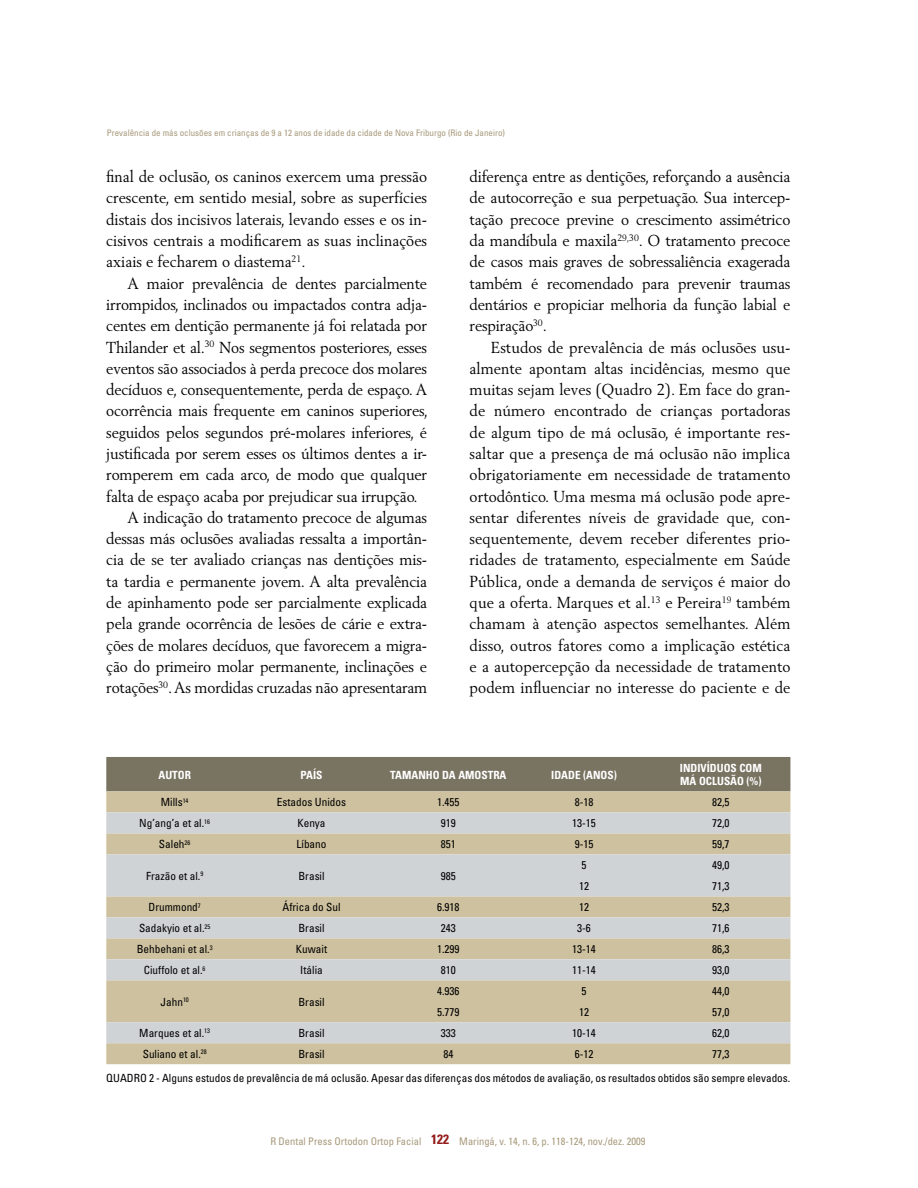
<style>
.page{position:relative;width:918px;height:1188px;background:#fff}
.page>*{position:absolute;margin:0;border:0;box-sizing:border-box;transform-origin:0 0}
.t1{font:15.75px/21.3px "Berling";letter-spacing:-.01em;color:#000;text-align:justify;scale:.95 1}
.t2{font:condensed 11.25px "Univers";color:#000}
.t3{font:700 condensed 11.25px/13.5px "Univers";color:#fff}
.t4{font:condensed 10.5px "Univers";color:#a89a7c}
.t5{font:condensed 9px "Univers";color:#a89a7c}
.s1{font-weight:700;font-size:13.5px;color:#931b1a}
</style>
<div class="page">
<div style="left:106px;top:757px;width:684px;height:34px;background:#797362"></div>
<div style="left:106px;top:791px;width:684px;height:273px;background:#cec19f"></div>
<svg style="left:106px;top:812px;width:684px;height:231px;background:#cfcbbd"></svg>
<p class="t5" style="left:107px;top:128px;width:400px">Prevalência de más oclusões em crianças de 9 a 12 anos de idade da cidade de Nova Friburgo (Rio de Janeiro)</p>
<p class="t1" style="left:106px;top:166px;width:339px">final de oclusão, os caninos exercem uma pressão crescente, em sentido mesial, sobre as superfícies distais dos incisivos laterais, levando esses e os in&shy;cisivos centrais a modificarem as suas inclinações axiais e fecharem o diastema<sup>21</sup>.</p>
<p class="t1" style="left:128px;top:272px;width:317px">A maior prevalência de dentes parcialmente</p>
<p class="t1" style="left:106px;top:294px;width:339px">irrompidos, inclinados ou impactados contra adja-</p>
<p class="t1" style="left:106px;top:315px;width:339px">centes em dentição permanente já foi relatada por</p>
<p class="t1" style="left:106px;top:336px;width:339px">Thilander et al.<sup>30</sup> Nos segmentos posteriores, esses</p>
<p class="t1" style="left:106px;top:357px;width:339px">eventos são associados à perda precoce dos molares</p>
<p class="t1" style="left:106px;top:379px;width:339px">decíduos e, consequentemente, perda de espaço. A</p>
<p class="t1" style="left:106px;top:400px;width:340px">ocorrência mais frequente em caninos superiores,</p>
<p class="t1" style="left:106px;top:421px;width:339px">seguidos pelos segundos pré-molares inferiores, é</p>
<p class="t1" style="left:106px;top:443px;width:339px">justificada por serem esses os últimos dentes a ir-</p>
<p class="t1" style="left:106px;top:464px;width:339px">romperem em cada arco, de modo que qualquer</p>
<p class="t1" style="left:106px;top:485px;width:329px">falta de espaço acaba por prejudicar sua irrupção.</p>
<p class="t1" style="left:128px;top:507px;width:317px">A indicação do tratamento precoce de algumas</p>
<p class="t1" style="left:106px;top:528px;width:339px">dessas más oclusões avaliadas ressalta a importân-</p>
<p class="t1" style="left:106px;top:549px;width:339px">cia de se ter avaliado crianças nas dentições mis-</p>
<p class="t1" style="left:106px;top:570px;width:339px">ta tardia e permanente jovem. A alta prevalência</p>
<p class="t1" style="left:106px;top:592px;width:339px">de apinhamento pode ser parcialmente explicada</p>
<p class="t1" style="left:106px;top:613px;width:339px">pela grande ocorrência de lesões de cárie e extra-</p>
<p class="t1" style="left:106px;top:634px;width:339px">ções de molares decíduos, que favorecem a migra-</p>
<p class="t1" style="left:106px;top:656px;width:339px">ção do primeiro molar permanente, inclinações e</p>
<p class="t1" style="left:106px;top:677px;width:339px">rotações<sup>30</sup>. As mordidas cruzadas não apresentaram</p>
<p class="t1" style="left:470px;top:166px;width:339px">diferença entre as dentições, reforçando a ausência de autocorreção e sua perpetuação. Sua intercep&shy;tação precoce previne o crescimento assimétrico da mandíbula e maxila<sup>29,30</sup>. O tratamento precoce de casos mais graves de sobressaliência exagerada também é recomendado para prevenir traumas dentários e propiciar melhoria da função labial e respiração<sup>30</sup>.</p>
<p class="t1" style="left:470px;top:336px;width:339px;text-indent:21px">Estudos de prevalência de más oclusões usu&shy;almente apontam altas incidências, mesmo que muitas sejam leves (Quadro 2). Em face do gran&shy;de número encontrado de crianças portadoras de algum tipo de má oclusão, é importante res&shy;saltar que a presença de má oclusão não implica obrigatoriamente em necessidade de tratamento ortodôntico. Uma mesma má oclusão pode apre&shy;sentar diferentes níveis de gravidade que, con&shy;sequentemente, devem receber diferentes prio&shy;ridades de tratamento, especialmente em Saúde Pública, onde a demanda de serviços é maior do que a oferta. Marques et al.<sup>13</sup> e Pereira<sup>19</sup> também chamam à atenção aspectos semelhantes. Além disso, outros fatores como a implicação estética e a autopercepção da necessidade de tratamento podem influenciar no interesse do paciente e de</p>
<p class="t3" style="left:158px;top:768px;width:34px">AUTOR</p>
<p class="t3" style="left:301px;top:768px;width:23px">PAÍS</p>
<p class="t3" style="left:390px;top:768px;width:118px">TAMANHO DA AMOSTRA</p>
<p class="t3" style="left:551px;top:768px;width:67px">IDADE (ANOS)</p>
<p class="t3" style="left:680px;top:761px;width:83px">INDIVÍDUOS COM<br>MÁ OCLUSÃO (%)</p>
<p class="t2" style="left:161px;top:795px;width:29px">Mills<sup>14</sup></p>
<p class="t2" style="left:277px;top:795px;width:71px">Estados Unidos</p>
<p class="t2" style="left:437px;top:795px;width:24px">1.455</p>
<p class="t2" style="left:575px;top:795px;width:20px">8-18</p>
<p class="t2" style="left:712px;top:795px;width:19px">82,5</p>
<p class="t2" style="left:139px;top:816px;width:72px">Ng’ang’a et al.<sup>16</sup></p>
<p class="t2" style="left:297px;top:816px;width:30px">Kenya</p>
<p class="t2" style="left:441px;top:816px;width:16px">919</p>
<p class="t2" style="left:572px;top:816px;width:25px">13-15</p>
<p class="t2" style="left:712px;top:816px;width:19px">72,0</p>
<p class="t2" style="left:159px;top:837px;width:33px">Saleh<sup>26</sup></p>
<p class="t2" style="left:297px;top:837px;width:31px">Líbano</p>
<p class="t2" style="left:441px;top:837px;width:16px">851</p>
<p class="t2" style="left:575px;top:837px;width:20px">9-15</p>
<p class="t2" style="left:712px;top:837px;width:19px">59,7</p>
<p class="t2" style="left:146px;top:869px;width:59px">Frazão et al.<sup>9</sup></p>
<p class="t2" style="left:298px;top:869px;width:28px">Brasil</p>
<p class="t2" style="left:441px;top:869px;width:16px">985</p>
<p class="t2" style="left:582px;top:858px;width:6px">5</p>
<p class="t2" style="left:712px;top:858px;width:19px">49,0</p>
<p class="t2" style="left:579px;top:879px;width:11px">12</p>
<p class="t2" style="left:712px;top:879px;width:19px">71,3</p>
<p class="t2" style="left:149px;top:900px;width:54px">Drummond<sup>7</sup></p>
<p class="t2" style="left:282px;top:900px;width:60px">África do Sul</p>
<p class="t2" style="left:437px;top:900px;width:24px">6.918</p>
<p class="t2" style="left:579px;top:900px;width:11px">12</p>
<p class="t2" style="left:712px;top:900px;width:19px">52,3</p>
<p class="t2" style="left:139px;top:921px;width:73px">Sadakyio et al.<sup>25</sup></p>
<p class="t2" style="left:298px;top:921px;width:28px">Brasil</p>
<p class="t2" style="left:441px;top:921px;width:16px">243</p>
<p class="t2" style="left:577px;top:921px;width:15px">3-6</p>
<p class="t2" style="left:712px;top:921px;width:19px">71,6</p>
<p class="t2" style="left:137px;top:942px;width:78px">Behbehani et al.<sup>3</sup></p>
<p class="t2" style="left:296px;top:942px;width:33px">Kuwait</p>
<p class="t2" style="left:437px;top:942px;width:24px">1.299</p>
<p class="t2" style="left:572px;top:942px;width:25px">13-14</p>
<p class="t2" style="left:712px;top:942px;width:19px">86,3</p>
<p class="t2" style="left:144px;top:963px;width:63px">Ciuffolo et al.<sup>6</sup></p>
<p class="t2" style="left:300px;top:963px;width:24px">Itália</p>
<p class="t2" style="left:441px;top:963px;width:16px">810</p>
<p class="t2" style="left:572px;top:963px;width:25px">11-14</p>
<p class="t2" style="left:712px;top:963px;width:19px">93,0</p>
<p class="t2" style="left:161px;top:995px;width:30px">Jahn<sup>10</sup></p>
<p class="t2" style="left:298px;top:995px;width:28px">Brasil</p>
<p class="t2" style="left:437px;top:984px;width:24px">4.936</p>
<p class="t2" style="left:582px;top:984px;width:6px">5</p>
<p class="t2" style="left:712px;top:984px;width:19px">44,0</p>
<p class="t2" style="left:437px;top:1005px;width:24px">5.779</p>
<p class="t2" style="left:579px;top:1005px;width:11px">12</p>
<p class="t2" style="left:712px;top:1005px;width:19px">57,0</p>
<p class="t2" style="left:139px;top:1026px;width:72px">Marques et al.<sup>13</sup></p>
<p class="t2" style="left:298px;top:1026px;width:28px">Brasil</p>
<p class="t2" style="left:441px;top:1026px;width:16px">333</p>
<p class="t2" style="left:572px;top:1026px;width:25px">10-14</p>
<p class="t2" style="left:712px;top:1026px;width:19px">62,0</p>
<p class="t2" style="left:143px;top:1047px;width:65px">Suliano et al.<sup>28</sup></p>
<p class="t2" style="left:298px;top:1047px;width:28px">Brasil</p>
<p class="t2" style="left:443px;top:1047px;width:11px">84</p>
<p class="t2" style="left:575px;top:1047px;width:20px">6-12</p>
<p class="t2" style="left:712px;top:1047px;width:19px">77,3</p>
<p class="t2" style="left:106px;top:1071px;width:28px">Quadro</p>
<p class="t2" style="left:149px;top:1071px;width:643px">2 - Alguns estudos de prevalência de má oclusão. Apesar das diferenças dos métodos de avaliação, os resultados obtidos são sempre elevados.</p>
<p class="t4" style="left:270px;top:1134px;width:377px">R Dental Press Ortodon Ortop Facial <span class="s1">122</span> Maringá, v. 14, n. 6, p. 118-124, nov./dez. 2009</p>
</div>
